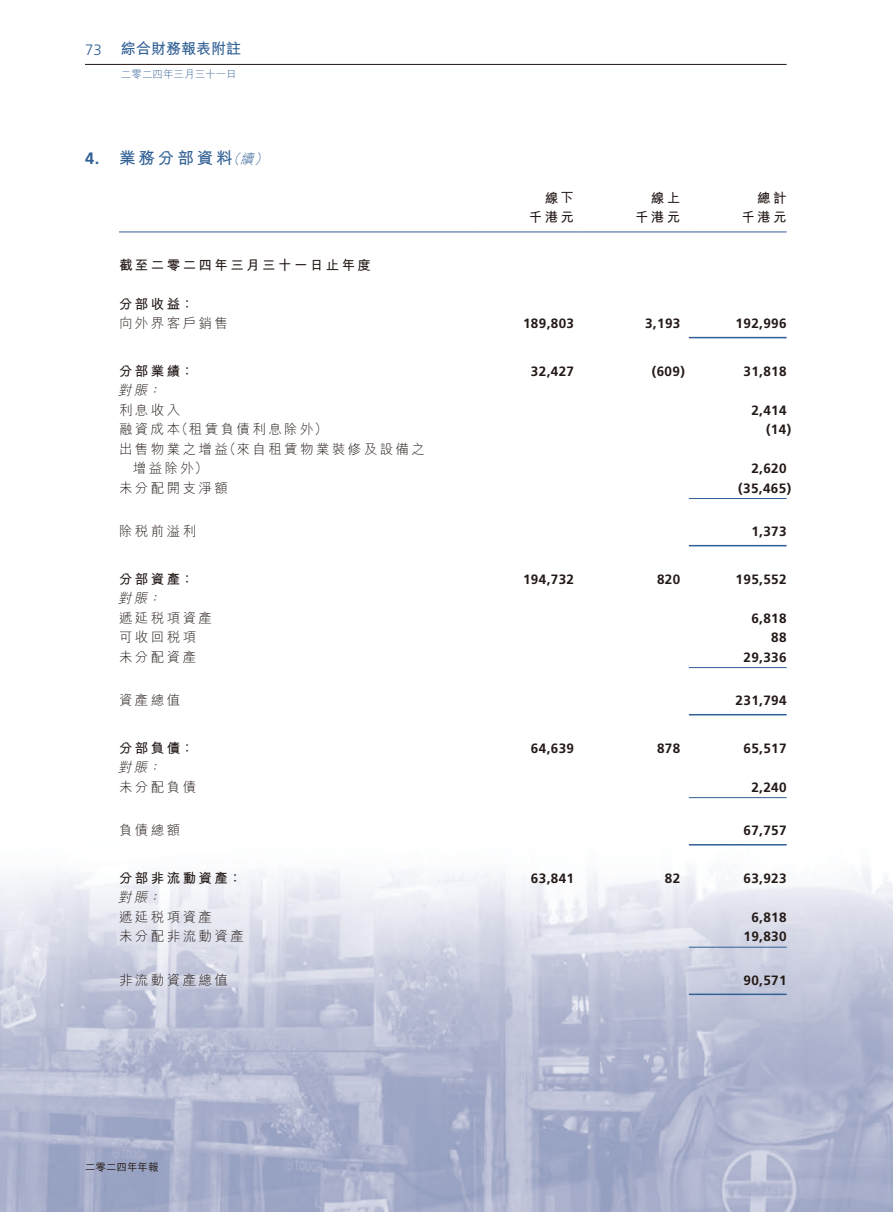
<style>
.page{position:relative;width:893px;height:1212px;background:#fff}
.page>*{position:absolute;margin:0;border:0;box-sizing:border-box;transform-origin:0 0}
.t1{font:700 16.5px "M Hei HK";letter-spacing:.18em;color:#316095}
.t2{font:700 16.5px "Frutiger LT Std";color:#316095}
.t3{font:700 15px "M Hei HK";letter-spacing:.005em;color:#316095}
.t4{font:300 15px "Frutiger LT Std";color:#316095}
.t5{font:700 13.5px "Frutiger LT Std";letter-spacing:.03em;color:#231916}
.t6{font:300 13.5px "M Hei HK";letter-spacing:.18em;color:#231916}
.t7{font:700 13.5px "M Hei HK";letter-spacing:.18em;color:#231916}
.t8{font:italic 300 13.5px "M Hei HK";color:#231916}
.t9{font:italic 300 13.5px "M Hei HK";color:#316095}
.t10{font:300 10.5px "M Hei HK";letter-spacing:.005em;color:#316095}
.t11{font:500 10.5px "M Hei HK";color:#231916}
</style>
<div class="page">
<img style="left:0;top:63px;width:893px;height:1149px">
<hr style="left:85px;top:64px;width:702px;height:1px;background:#231916">
<hr style="left:119px;top:232px;width:357px;height:1px;background:#316095">
<hr style="left:476px;top:232px;width:107px;height:1px;background:#316095">
<hr style="left:583px;top:232px;width:106px;height:1px;background:#316095">
<hr style="left:689px;top:232px;width:98px;height:1px;background:#316095">
<hr style="left:689px;top:337px;width:98px;height:1px;background:#316095">
<hr style="left:689px;top:498px;width:98px;height:1px;background:#316095">
<hr style="left:689px;top:545px;width:98px;height:1px;background:#316095">
<hr style="left:689px;top:667px;width:98px;height:1px;background:#316095">
<hr style="left:689px;top:714px;width:98px;height:1px;background:#316095">
<hr style="left:689px;top:797px;width:98px;height:1px;background:#316095">
<hr style="left:689px;top:844px;width:98px;height:1px;background:#316095">
<hr style="left:689px;top:947px;width:98px;height:1px;background:#316095">
<hr style="left:689px;top:993px;width:98px;height:2px;background:#316095">
<p class="t4" style="left:85px;top:42px;width:18px">73</p>
<p class="t3" style="left:121px;top:38px;width:122px">綜合財務報表附註</p>
<p class="t10" style="left:121px;top:69px;width:117px">二零二四年三月三十一日</p>
<p class="t2" style="left:85px;top:148px;width:16px">4.</p>
<p class="t1" style="left:119px;top:146px;width:115px">業務分部資料</p>
<p class="t9" style="left:240px;top:152px;width:18px">續</p>
<p class="t9" style="left:226px;top:152px;width:18px">（</p>
<p class="t9" style="left:254px;top:152px;width:18px">(</p>
<p class="t7" style="left:119px;top:255px;width:254px">截至二零二四年三月三十一日止年度</p>
<p class="t7" style="left:119px;top:294px;width:77px">分部收益：</p>
<p class="t6" style="left:119px;top:316px;width:110px">向外界客戶銷售</p>
<p class="t7" style="left:119px;top:361px;width:77px">分部業績：</p>
<p class="t8" style="left:148px;top:383px;width:18px">：</p>
<p class="t8" style="left:118px;top:383px;width:34px">對賬</p>
<p class="t6" style="left:119px;top:403px;width:63px">利息收入</p>
<p class="t6" style="left:175px;top:422px;width:154px">（租賃負債利息除外(</p>
<p class="t6" style="left:119px;top:422px;width:63px">融資成本</p>
<p class="t6" style="left:223px;top:442px;width:204px">（來自租賃物業裝修及設備之</p>
<p class="t6" style="left:119px;top:442px;width:110px">出售物業之增益</p>
<p class="t6" style="left:133px;top:461px;width:77px">增益除外(</p>
<p class="t6" style="left:119px;top:481px;width:110px">未分配開支淨額</p>
<p class="t6" style="left:119px;top:524px;width:79px">除稅前溢利</p>
<p class="t7" style="left:119px;top:569px;width:77px">分部資產：</p>
<p class="t8" style="left:148px;top:591px;width:18px">：</p>
<p class="t8" style="left:118px;top:591px;width:34px">對賬</p>
<p class="t6" style="left:119px;top:611px;width:95px">遞延稅項資產</p>
<p class="t6" style="left:119px;top:630px;width:79px">可收回稅項</p>
<p class="t6" style="left:119px;top:650px;width:79px">未分配資產</p>
<p class="t6" style="left:119px;top:693px;width:63px">資產總值</p>
<p class="t7" style="left:119px;top:738px;width:77px">分部負債：</p>
<p class="t8" style="left:148px;top:760px;width:18px">：</p>
<p class="t8" style="left:118px;top:760px;width:34px">對賬</p>
<p class="t6" style="left:119px;top:780px;width:79px">未分配負債</p>
<p class="t6" style="left:119px;top:823px;width:63px">負債總額</p>
<p class="t7" style="left:119px;top:868px;width:124px">分部非流動資產：</p>
<p class="t8" style="left:148px;top:890px;width:18px">：</p>
<p class="t8" style="left:118px;top:890px;width:34px">對賬</p>
<p class="t6" style="left:119px;top:910px;width:95px">遞延稅項資產</p>
<p class="t6" style="left:119px;top:929px;width:126px">未分配非流動資產</p>
<p class="t6" style="left:119px;top:973px;width:110px">非流動資產總值</p>
<p class="t11" style="left:85px;top:1160px;width:75px">二零二四年年報</p>
<p class="t7" style="left:545px;top:188px;width:31px">線下</p>
<p class="t7" style="left:651px;top:188px;width:31px">線上</p>
<p class="t7" style="left:757px;top:188px;width:31px">總計</p>
<p class="t7" style="left:529px;top:207px;width:47px">千港元</p>
<p class="t7" style="left:635px;top:207px;width:47px">千港元</p>
<p class="t7" style="left:741px;top:207px;width:47px">千港元</p>
<p class="t5" style="left:523px;top:315px;width:53px">189,803</p>
<p class="t5" style="left:645px;top:315px;width:37px">3,193</p>
<p class="t5" style="left:736px;top:315px;width:53px">192,996</p>
<p class="t5" style="left:531px;top:363px;width:45px">32,427</p>
<p class="t5" style="left:652px;top:363px;width:35px">)609(</p>
<p class="t5" style="left:743px;top:363px;width:45px">31,818</p>
<p class="t5" style="left:751px;top:402px;width:37px">2,414</p>
<p class="t5" style="left:766px;top:421px;width:27px">)14(</p>
<p class="t5" style="left:751px;top:460px;width:37px">2,620</p>
<p class="t5" style="left:738px;top:480px;width:54px">)35,465(</p>
<p class="t5" style="left:751px;top:523px;width:37px">1,373</p>
<p class="t5" style="left:523px;top:571px;width:53px">194,732</p>
<p class="t5" style="left:657px;top:571px;width:25px">820</p>
<p class="t5" style="left:736px;top:571px;width:53px">195,552</p>
<p class="t5" style="left:751px;top:610px;width:37px">6,818</p>
<p class="t5" style="left:771px;top:629px;width:17px">88</p>
<p class="t5" style="left:743px;top:649px;width:45px">29,336</p>
<p class="t5" style="left:736px;top:693px;width:53px">231,794</p>
<p class="t5" style="left:531px;top:740px;width:45px">64,639</p>
<p class="t5" style="left:657px;top:740px;width:25px">878</p>
<p class="t5" style="left:743px;top:740px;width:45px">65,517</p>
<p class="t5" style="left:751px;top:779px;width:37px">2,240</p>
<p class="t5" style="left:743px;top:823px;width:45px">67,757</p>
<p class="t5" style="left:531px;top:870px;width:45px">63,841</p>
<p class="t5" style="left:665px;top:870px;width:17px">82</p>
<p class="t5" style="left:743px;top:870px;width:45px">63,923</p>
<p class="t5" style="left:751px;top:909px;width:37px">6,818</p>
<p class="t5" style="left:743px;top:929px;width:45px">19,830</p>
<p class="t5" style="left:743px;top:972px;width:45px">90,571</p>
</div>
